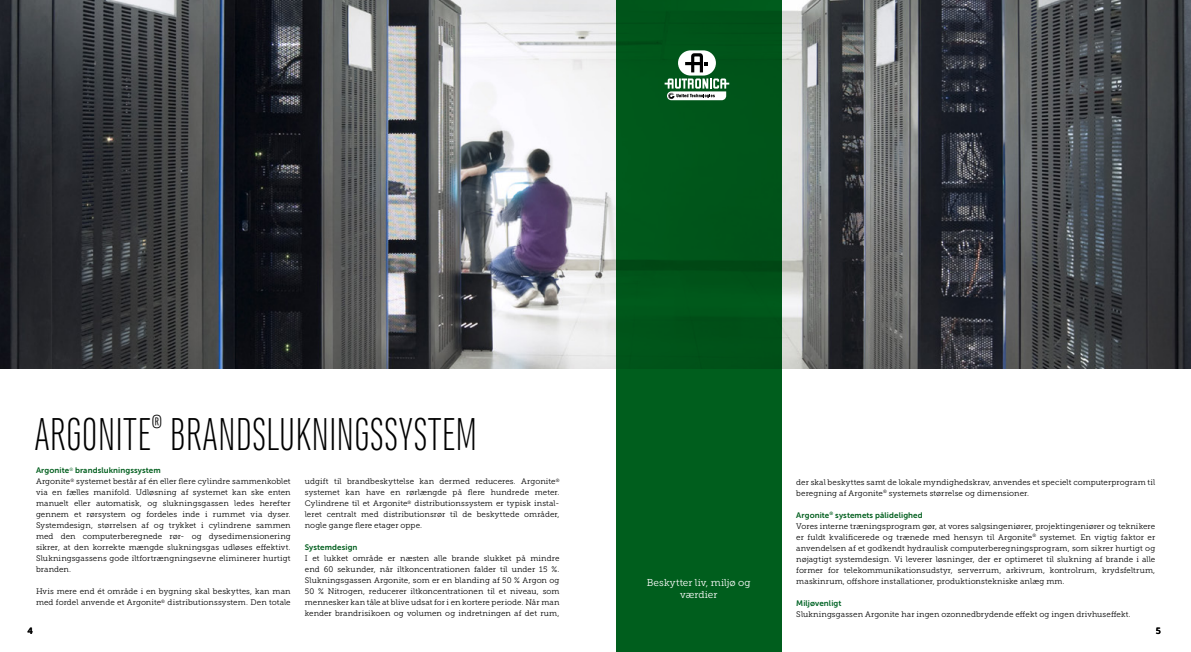
<style>
.page{position:relative;width:1191px;height:652px;background:#fff}
.page>*{position:absolute;margin:0;border:0;box-sizing:border-box;transform-origin:0 0}
.Heading_48_pt{font:300 48px "Marianina Cn FY";color:#000}
.Tekstutdrag_10_pt{font:10px/12px "Museo Slab 300";letter-spacing:.005em;color:#fff;text-align:center}
.t1{font:9px "Museo Sans 700";color:#000}
.Brødtekst_8_pt{font:8px/11px "Museo Slab 300";letter-spacing:.01em;color:#000;text-align:justify}
.Subheading{font:8px "Museo Sans 700";letter-spacing:.01em;color:#005e1d}
.Brødtekst_8_pt-2{font:8px "Museo Sans 700";letter-spacing:.015em;color:#005e1d}
.Brødtekst_8_pt-3{font:8px "Museo Sans 700";letter-spacing:.01em;color:#006325}
</style>
<div class="page">
<img style="left:0;top:0;width:1191px;height:368px">
<div style="left:616px;top:0;width:165px;height:652px;background:#005e1d"></div>
<div style="left:678px;top:50px;width:38px;height:26px;background:#fff;border-radius:13px"></div>
<svg style="left:685px;top:53px;width:22px;height:19px"></svg>
<svg style="left:664px;top:78px;width:65px;height:22px"></svg>
<p class="Heading_48_pt" style="left:34px;top:408px;width:445px">ARGONITE<sup>®</sup> BRANDSLUKNINGSSYSTEM</p>
<p class="Brødtekst_8_pt" style="left:305px;top:476px;width:256px">udgift til brandbeskyttelse kan dermed reduceres. Argonite<sup>® </sup>systemet kan have en rørlængde på flere hundrede meter.<br>Cylindrene til et Argonite<sup>®</sup> distributionssystem er typisk instal&shy;leret centralt med distributionsrør til de beskyttede områder, nogle gange flere etager oppe.</p>
<p class="Subheading" style="left:305px;top:543px;width:54px">Systemdesign</p>
<p class="Brødtekst_8_pt" style="left:305px;top:553px;width:256px">I et lukket område er næsten alle brande slukket på mindre end 60 sekunder, når iltkoncentrationen falder til under 15 %.<br>Slukningsgassen Argonite, som er en blanding af 50 % Argon og 50 % Nitrogen, reducerer iltkoncentrationen til et niveau, som mennesker kan tåle at blive udsat for i en kortere periode. Når man kender brandrisikoen og volumen og indretningen af det rum,</p>
<p class="Subheading" style="left:36px;top:466px;width:126px">Argonite<sup>®</sup> brandslukningssystem</p>
<p class="Brødtekst_8_pt" style="left:36px;top:476px;width:256px">Argonite<sup>®</sup> systemet består af én eller flere cylindre sammenkoblet via en fælles manifold. Udløsning af systemet kan ske enten manuelt eller automatisk, og slukningsgassen ledes herefter gennem et rørsystem og fordeles inde i rummet via dyser.<br>Systemdesign, størrelsen af og trykket i cylindrene sammen med den computerberegnede rør- og dysedimensionering sikrer, at den korrekte mængde slukningsgas udløses effektivt.<br>Slukningsgassens gode iltfortrængningsevne eliminerer hurtigt branden.</p>
<p class="Brødtekst_8_pt" style="left:36px;top:586px;width:256px">Hvis mere end ét område i en bygning skal beskyttes, kan man med fordel anvende et Argonite<sup>®</sup> distributionssystem. Den totale</p>
<p class="Tekstutdrag_10_pt" style="left:647px;top:576px;width:105px">Beskytter liv, miljø og værdier</p>
<p class="Brødtekst_8_pt" style="left:796px;top:476px;width:360px">der skal beskyttes samt de lokale myndighedskrav, anvendes et specielt computerprogram til beregning af Argonite<sup>®</sup> systemets størrelse og dimensioner.</p>
<p class="Brødtekst_8_pt-2" style="left:796px;top:510px;width:128px">Argonite<sup>®</sup> systemets pålidelighed</p>
<p class="Brødtekst_8_pt" style="left:796px;top:520px;width:360px">Vores interne træningsprogram gør, at vores salgsingeniører, projektingeniører og teknikere er fuldt kvalificerede og trænede med hensyn til Argonite<sup>®</sup> systemet. En vigtig faktor er anvendelsen af et godkendt hydraulisk computerberegningsprogram, som sikrer hurtigt og nøjagtigt systemdesign. Vi leverer løsninger, der er optimeret til slukning af brande i alle former for telekommunikationsudstyr, serverrum, arkivrum, kontrolrum, krydsfeltrum, maskinrum, offshore installationer, produktionstekniske anlæg mm.</p>
<p class="Brødtekst_8_pt-3" style="left:796px;top:598px;width:47px">Miljøvenligt</p>
<p class="Brødtekst_8_pt" style="left:796px;top:608px;width:336px">Slukningsgassen Argonite har ingen ozonnedbrydende effekt og ingen drivhuseffekt.</p>
<p class="t1" style="left:28px;top:626px;width:7px">4</p>
<p class="t1" style="left:1156px;top:626px;width:7px">5</p>
</div>
